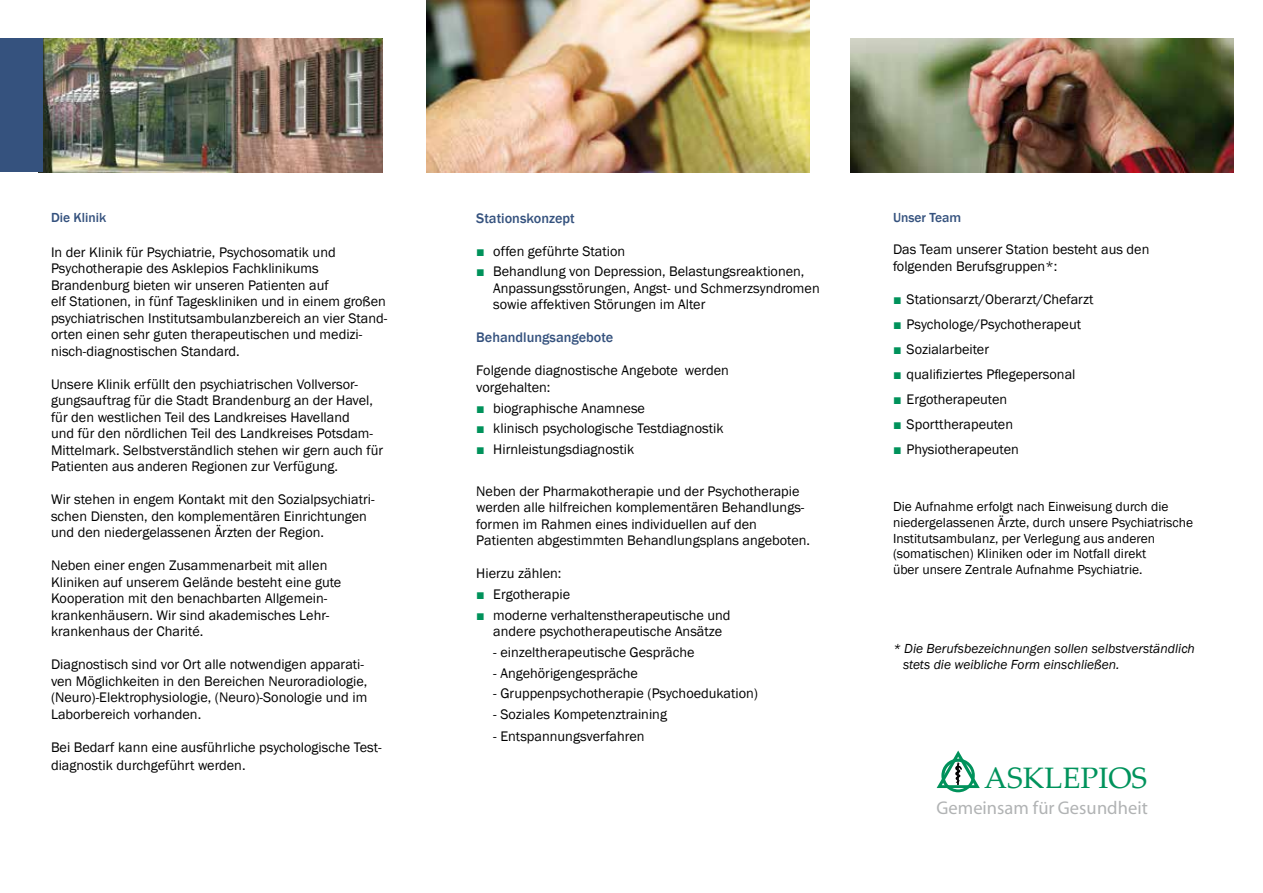
<style>
.page{position:relative;width:1263px;height:893px;background:#fff}
.page>*{position:absolute;margin:0;border:0;box-sizing:border-box;transform-origin:0 0}
.t1{font:29.55px "Palatino Linotype";color:#00935c}
.t2{font:18.45px "Franklin Gothic";color:#b1b3b4}
.t3{font:14.25px/16.5px "Franklin Gothic";color:#000}
.t4{font:500 14.25px "Franklin Gothic";color:#35527e}
.t5{font:13.5px/15.8px "Franklin Gothic";color:#000}
.t6{font:italic 13.5px/15.8px "Franklin Gothic";color:#000}
.t7{font:500 13.5px "Franklin Gothic";color:#35527e}
.s1{font-weight:500;color:#00925b}
</style>
<div class="page">
<img style="left:43px;top:38px;width:340px;height:134px">
<div style="left:0;top:38px;width:43px;height:134px;background:#35527e"></div>
<img style="left:427px;top:0;width:382px;height:172px">
<img style="left:851px;top:38px;width:383px;height:134px">
<svg style="left:937px;top:750px;width:43px;height:42px"></svg>
<p class="t7" style="left:51px;top:209px;width:57px">Die Klinik</p>
<p class="t3" style="left:51px;top:244px;width:338px">In der Klinik für Psychiatrie, Psychosomatik und Psychotherapie des Asklepios Fachklinikums Brandenburg bieten wir unseren Patienten auf<br>elf Stationen, in fünf Tageskliniken und in einem großen psychiatrischen Institutsambulanzbereich an vier Stand&shy;orten einen sehr guten therapeutischen und medizi&shy;nisch-diagnostischen Standard.</p>
<p class="t3" style="left:51px;top:376px;width:334px">Unsere Klinik erfüllt den psychiatrischen Vollversor&shy;gungsauftrag für die Stadt Brandenburg an der Havel, für den westlichen Teil des Landkreises Havelland<br>und für den nördlichen Teil des Landkreises Potsdam-Mittelmark. Selbstverständlich stehen wir gern auch für Patienten aus anderen Regionen zur Verfügung.</p>
<p class="t3" style="left:51px;top:491px;width:325px">Wir stehen in engem Kontakt mit den Sozialpsychiatri&shy;schen Diensten, den komplementären Einrichtungen und den niedergelassenen Ärzten der Region.</p>
<p class="t3" style="left:51px;top:557px;width:292px">Neben einer engen Zusammenarbeit mit allen Kliniken auf unserem Gelände besteht eine gute Kooperation mit den benachbarten Allgemein&shy;krankenhäusern. Wir sind akademisches Lehr&shy;krankenhaus der Charité.</p>
<p class="t3" style="left:51px;top:656px;width:318px">Diagnostisch sind vor Ort alle notwendigen apparati&shy;ven Möglichkeiten in den Bereichen Neuroradiologie, (Neuro)-Elektrophysiologie, (Neuro)-Sonologie und im Laborbereich vorhanden.</p>
<p class="t3" style="left:51px;top:738px;width:332px;line-height:18px">Bei Bedarf kann eine ausführliche psychologische Test&shy;diagnostik durchgeführt werden.</p>
<p class="t4" style="left:476px;top:209px;width:100px">Stationskonzept</p>
<p class="t3" style="left:476px;top:243px;width:150px"><span class="s1">■</span> offen geführte Station</p>
<p class="t3" style="left:493px;top:264px;width:328px;text-indent:-17px"><span class="s1">■</span> Behandlung von Depression, Belastungsreaktionen,<br>Anpassungsstörungen, Angst- und Schmerzsyndromen sowie affektiven Störungen im Alter</p>
<p class="t4" style="left:476px;top:329px;width:138px">Behandlungsangebote</p>
<p class="t3" style="left:476px;top:363px;width:254px">Folgende diagnostische Angebote werden vorgehalten:</p>
<p class="t3" style="left:476px;top:400px;width:170px"><span class="s1">■</span> biographische Anamnese</p>
<p class="t3" style="left:476px;top:421px;width:249px"><span class="s1">■</span> klinisch psychologische Testdiagnostik</p>
<p class="t3" style="left:476px;top:441px;width:159px"><span class="s1">■</span> Hirnleistungsdiagnostik</p>
<p class="t3" style="left:476px;top:483px;width:335px">Neben der Pharmakotherapie und der Psychotherapie werden alle hilfreichen komplementären Behandlungs&shy;formen im Rahmen eines individuellen auf den Patienten abgestimmten Behandlungsplans angeboten.</p>
<p class="t3" style="left:476px;top:565px;width:87px">Hierzu zählen:</p>
<p class="t3" style="left:476px;top:586px;width:95px"><span class="s1">■</span> Ergotherapie</p>
<p class="t3" style="left:493px;top:607px;width:239px;text-indent:-17px"><span class="s1">■</span> moderne verhaltenstherapeutische und andere psychotherapeutische Ansätze</p>
<p class="t3" style="left:493px;top:644px;width:203px">- einzeltherapeutische Gespräche</p>
<p class="t3" style="left:493px;top:665px;width:146px">- Angehörigengespräche</p>
<p class="t3" style="left:493px;top:686px;width:266px">- Gruppenpsychotherapie (Psychoedukation)</p>
<p class="t3" style="left:493px;top:706px;width:175px">- Soziales Kompetenztraining</p>
<p class="t3" style="left:493px;top:729px;width:153px">- Entspannungsverfahren</p>
<p class="t7" style="left:893px;top:209px;width:70px">Unser Team</p>
<p class="t3" style="left:893px;top:242px;width:258px">Das Team unserer Station besteht aus den folgenden Berufsgruppen*:</p>
<p class="t3" style="left:893px;top:291px;width:202px"><span class="s1">■</span> Stationsarzt/Oberarzt/Chefarzt</p>
<p class="t3" style="left:893px;top:316px;width:190px"><span class="s1">■</span> Psychologe/Psychotherapeut</p>
<p class="t3" style="left:893px;top:341px;width:98px"><span class="s1">■</span> Sozialarbeiter</p>
<p class="t3" style="left:893px;top:366px;width:184px"><span class="s1">■</span> qualifiziertes Pflegepersonal</p>
<p class="t3" style="left:893px;top:391px;width:116px"><span class="s1">■</span> Ergotherapeuten</p>
<p class="t3" style="left:893px;top:416px;width:122px"><span class="s1">■</span> Sporttherapeuten</p>
<p class="t3" style="left:893px;top:441px;width:127px"><span class="s1">■</span> Physiotherapeuten</p>
<p class="t5" style="left:893px;top:499px;width:302px">Die Aufnahme erfolgt nach Einweisung durch die niedergelassenen Ärzte, durch unsere Psychiatrische Institutsambulanz, per Verlegung aus anderen (somatischen) Kliniken oder im Notfall direkt<br>über unsere Zentrale Aufnahme Psychiatrie.</p>
<p class="t6" style="left:903px;top:641px;width:293px;text-indent:-10px">* Die Berufsbezeichnungen sollen selbstverständlich stets die weibliche Form einschließen.</p>
<h1 class="t1" style="left:984px;top:757px;width:164px">ASKLEPIOS</h1>
<p class="t2" style="left:937px;top:799px;width:213px">Gemeinsam für Gesundheit</p>
</div>
